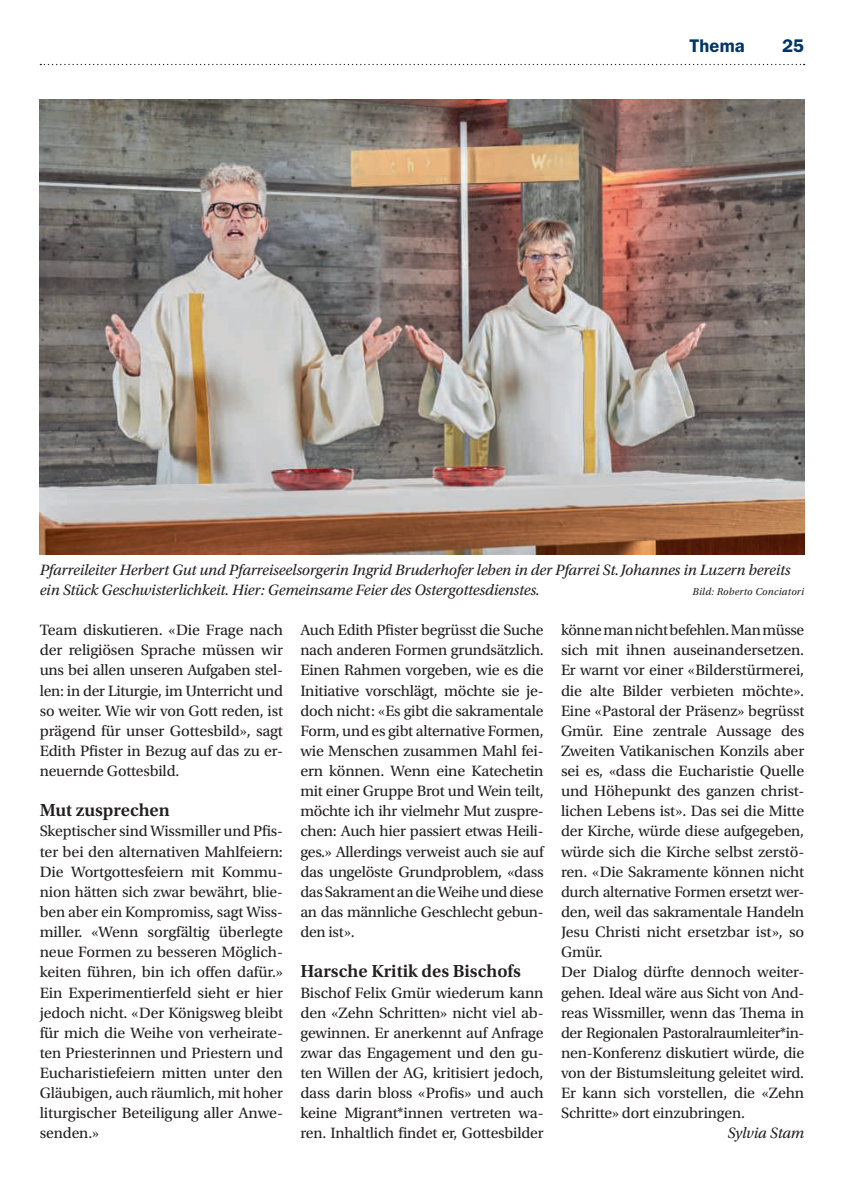
<style>
.page{position:relative;width:844px;height:1191px;background:#fff}
.page>*{position:absolute;margin:0;border:0;box-sizing:border-box;transform-origin:0 0}
.t1{font:600 18.38px "Utopia Std";color:#231f20}
.t2{font:600 18.38px "ITC Franklin Gothic Std";letter-spacing:.005em;color:#003667}
.t3{font:15.75px/20.1px "Utopia Std";letter-spacing:-.01em;color:#231f20;text-align:justify}
.t4{font:italic 15.75px/20.1px "Utopia Std";letter-spacing:-.01em;color:#231f20}
.t5{font:italic 10.5px "Utopia Std";letter-spacing:.02em;color:#231f20}
</style>
<div class="page">
<svg style="left:40px;top:64px;width:764px;height:1px"></svg>
<img style="left:40px;top:99px;width:764px;height:455px">
<p class="t2" style="left:689px;top:35px;width:57px">Thema</p>
<p class="t2" style="left:781px;top:35px;width:24px">25</p>
<p class="t4" style="left:40px;top:560px;width:752px">Pfarreileiter Herbert Gut und Pfarreiseelsorgerin Ingrid Bruderhofer leben in der Pfarrei St. Johannes in Luzern bereits ein Stück Geschwisterlichkeit. Hier: Gemeinsame Feier des Ostergottesdienstes.</p>
<p class="t5" style="left:692px;top:585px;width:113px">Bild: Roberto Conciatori</p>
<p class="t3" style="left:40px;top:620px;width:245px">Team diskutieren. «Die Frage nach der religiösen Sprache müssen wir uns bei allen unseren Aufgaben stel&shy;len: in der Liturgie, im Unterricht und so weiter. Wie wir von Gott reden, ist prägend für unser Gottesbild», sagt Edith Pfister in Bezug auf das zu er&shy;neuernde Gottesbild.</p>
<p class="t1" style="left:40px;top:800px;width:131px">Mut zusprechen</p>
<p class="t3" style="left:40px;top:821px;width:245px">Skeptischer sind Wissmiller und Pfis&shy;ter bei den alternativen Mahlfeiern:<br>Die Wortgottesfeiern mit Kommu&shy;nion hätten sich zwar bewährt, blie&shy;ben aber ein Kompromiss, sagt Wiss&shy;miller. «Wenn sorgfältig überlegte neue Formen zu besseren Möglich&shy;keiten führen, bin ich offen dafür.» Ein Experimentierfeld sieht er hier jedoch nicht. «Der Königsweg bleibt für mich die Weihe von verheirate&shy;ten Priesterinnen und Priestern und Eucharistiefeiern mitten unter den Gläubigen, auch räumlich, mit hoher liturgischer Beteiligung aller Anwe&shy;senden.»</p>
<p class="t3" style="left:300px;top:620px;width:245px">Auch Edith Pfister begrüsst die Suche nach anderen Formen grundsätzlich.<br>Einen Rahmen vorgeben, wie es die Initiative vorschlägt, möchte sie je&shy;doch nicht: «Es gibt die sakramentale Form, und es gibt alternative Formen, wie Menschen zusammen Mahl fei&shy;ern können. Wenn eine Katechetin mit einer Gruppe Brot und Wein teilt, möchte ich ihr vielmehr Mut zuspre&shy;chen: Auch hier passiert etwas Heili&shy;ges.» Allerdings verweist auch sie auf das ungelöste Grundproblem, «dass das Sakrament an die Weihe und diese an das männliche Geschlecht gebun&shy;den ist».</p>
<p class="t1" style="left:300px;top:961px;width:222px">Harsche Kritik des Bischofs</p>
<p class="t3" style="left:300px;top:982px;width:245px">Bischof Felix Gmür wiederum kann den «Zehn Schritten» nicht viel ab&shy;gewinnen. Er anerkennt auf Anfrage zwar das Engagement und den gu&shy;ten Willen der AG, kritisiert jedoch, dass darin bloss «Profis» und auch keine Migrant*innen vertreten wa&shy;ren. Inhaltlich findet er, Gottesbilder</p>
<p class="t3" style="left:561px;top:620px;width:245px;text-align:left">könne man nicht befehlen. Man müsse sich mit ihnen auseinandersetzen.<br>Er warnt vor einer «Bilderstürmerei, die alte Bilder verbieten möchte».<br>Eine «Pastoral der Präsenz» begrüsst Gmür. Eine zentrale Aussage des Zweiten Vatikanischen Konzils aber sei es, «dass die Eucharistie Quelle und Höhepunkt des ganzen christ&shy;lichen Lebens ist». Das sei die Mitte der Kirche, würde diese aufgegeben, würde sich die Kirche selbst zerstö&shy;ren. «Die Sakramente können nicht durch alternative Formen ersetzt wer&shy;den, weil das sakramentale Handeln Jesu Christi nicht ersetzbar ist», so Gmür.<br>Der Dialog dürfte dennoch weiter&shy;gehen. Ideal wäre aus Sicht von And&shy;reas Wissmiller, wenn das Thema in der Regionalen Pastoralraumleiter*in&shy;nen-Konferenz diskutiert würde, die von der Bistumsleitung geleitet wird.<br>Er kann sich vorstellen, die «Zehn Schritte» dort einzubringen.</p>
<p class="t4" style="left:727px;top:1123px;width:78px">Sylvia Stam</p>
</div>
